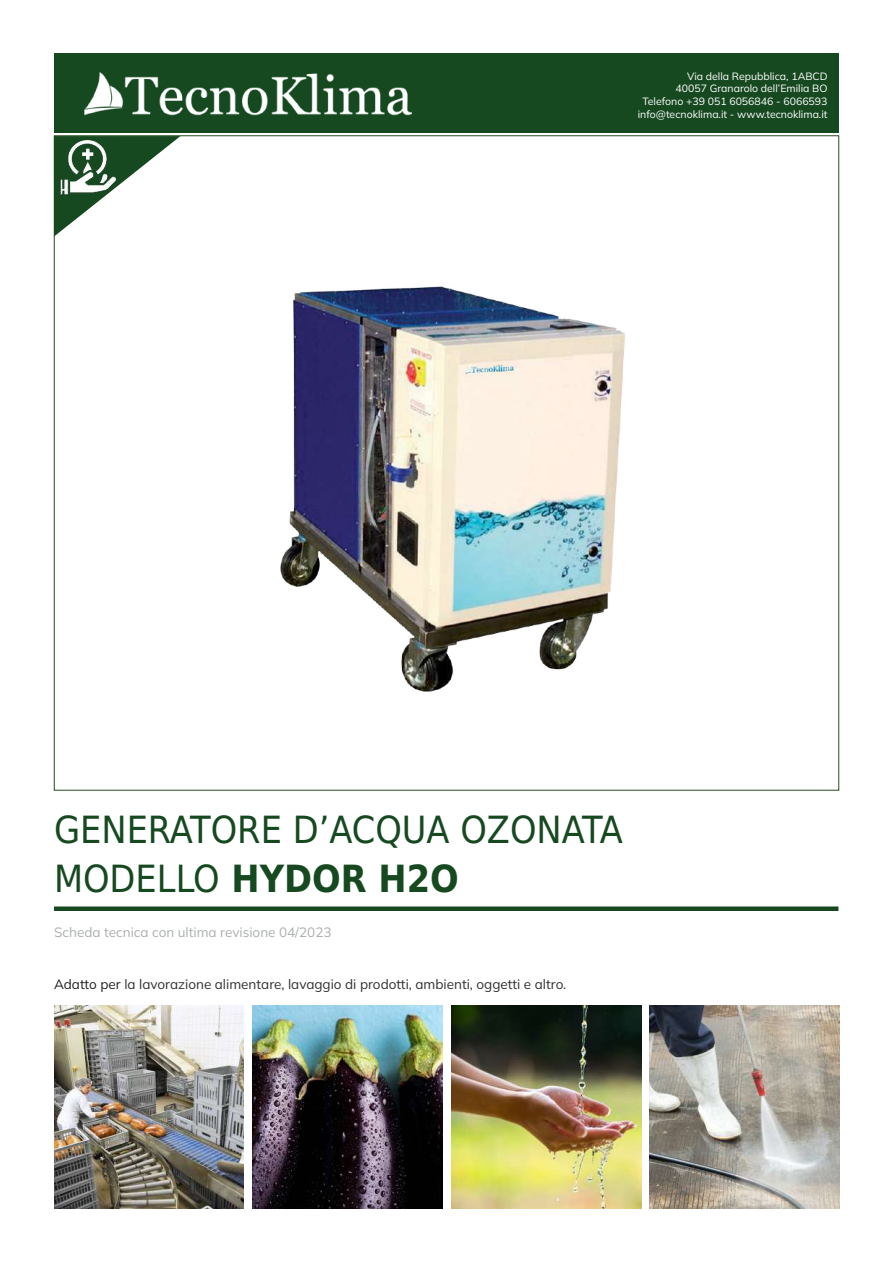
<style>
.page{position:relative;width:893px;height:1263px;background:#fff}
.page>*{position:absolute;margin:0;border:0;box-sizing:border-box;transform-origin:0 0}
.t1{font:37.5px/48.6px "DejaVu Sans Condensed";color:#174921}
.t2{font:200 13.5px "Mulish";color:#312f30}
.t3{font:200 13.5px "Mulish";color:#abaeaf}
.t4{font:200 10.5px/12.6px "Mulish";color:#fff;text-align:right}
.s1{font-weight:700}
.s2{color:#231f20}
</style>
<div class="page">
<img style="left:280px;top:286px;width:346px;height:406px">
<div style="left:54px;top:906px;width:784px;height:5px;background:#174921"></div>
<img style="left:54px;top:1006px;width:190px;height:203px">
<img style="left:253px;top:1006px;width:189px;height:203px">
<img style="left:451px;top:1006px;width:190px;height:203px">
<img style="left:650px;top:1006px;width:189px;height:203px">
<svg style="left:54px;top:136px;width:126px;height:101px"></svg>
<div style="left:54px;top:54px;width:785px;height:79px;background:#174921"></div>
<img style="left:84px;top:72px;width:328px;height:44px">
<img style="left:58px;top:137px;width:59px;height:60px">
<p class="t4" style="left:638px;top:69px;width:191px">Via della Repubblica, 1ABCD<br>40057 Granarolo dell’Emilia BO Telefono +39 051 6056846 - 6066593 info@tecnoklima.it - www.tecnoklima.it</p>
<h1 class="t1" style="left:54px;top:804px;width:570px">GENERATORE D’ACQUA OZONATA<br>MODELLO <span class="s1">HYDOR H2O</span></h1>
<p class="t3" style="left:54px;top:922px;width:279px">Scheda tecnica con ultima revisione 04/2023</p>
<p class="t2" style="left:54px;top:975px;width:514px"><span class="s2">Adatto per</span> la lavorazione alimentare, lavaggio di prodotti, ambienti, oggetti e altro.</p>
</div>
